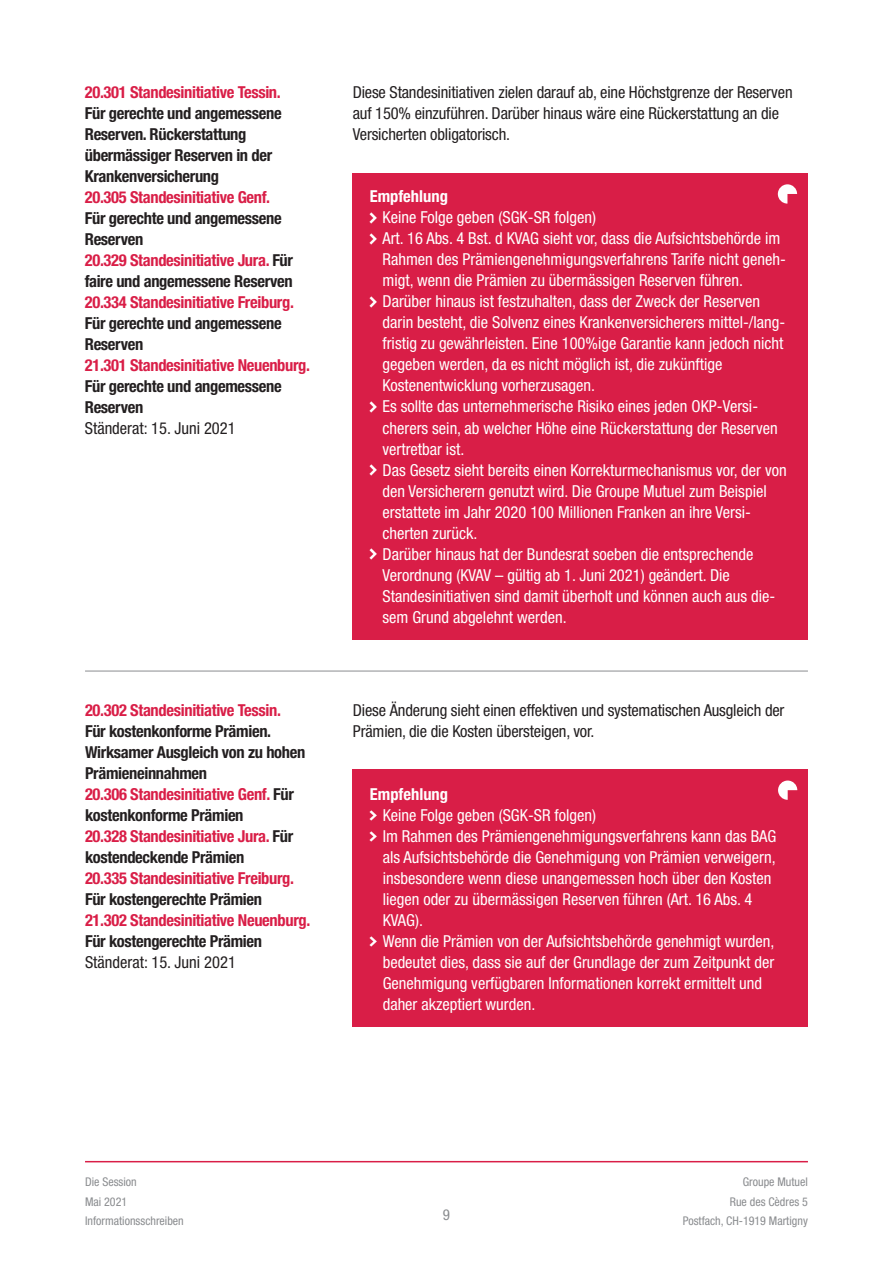
<style>
.page{position:relative;width:893px;height:1263px;background:#fff}
.page>*{position:absolute;margin:0;border:0;box-sizing:border-box;transform-origin:0 0}
.t1{font:condensed 16.5px/21px "Helvetica Neue LT";color:#fff}
.t2{font:700 condensed 16.5px/21px "Helvetica Neue LT";letter-spacing:-.02em;color:#231f20}
.t3{font:condensed 16.5px/21px "Helvetica Neue LT";letter-spacing:-.01em;color:#231f20}
.t4{font:700 condensed 16.5px/21px "Helvetica Neue LT";letter-spacing:-.02em;color:#d91e47}
.t5{font:700 condensed 16.5px "Helvetica Neue LT";color:#fff}
.t6{font:condensed 15px "Helvetica Neue LT";color:#8a8c8f}
.t7{font:condensed 12px/19.5px "Helvetica Neue LT";color:#8a8c8f}
.s1{color:#d91e47}
.s2{color:#231f20}
</style>
<div class="page">
<hr style="left:85px;top:1161px;width:723px;height:1px;background:#d91e47">
<div style="left:353px;top:173px;width:455px;height:466px;background:#d91e47"></div>
<svg style="left:370px;top:213px;width:7px;height:10px"></svg>
<svg style="left:370px;top:234px;width:7px;height:10px"></svg>
<svg style="left:370px;top:297px;width:7px;height:10px"></svg>
<svg style="left:370px;top:402px;width:7px;height:10px"></svg>
<svg style="left:370px;top:465px;width:7px;height:10px"></svg>
<svg style="left:370px;top:549px;width:7px;height:10px"></svg>
<svg style="left:778px;top:184px;width:19px;height:20px"></svg>
<hr style="left:85px;top:671px;width:723px;height:1px;background:#8a8c8f">
<div style="left:353px;top:770px;width:455px;height:257px;background:#d91e47"></div>
<svg style="left:370px;top:810px;width:7px;height:11px"></svg>
<svg style="left:370px;top:831px;width:7px;height:11px"></svg>
<svg style="left:370px;top:936px;width:7px;height:11px"></svg>
<svg style="left:778px;top:780px;width:19px;height:20px"></svg>
<p class="t2" style="left:85px;top:81px;width:198px"><span class="s1">20.301 Standesinitiative Tessin.<br></span>Für gerechte und angemessene<br>Reserven. Rückerstattung übermässiger Reserven in der<br>Krankenversicherung</p>
<p class="t2" style="left:85px;top:186px;width:198px"><span class="s1">20.305 Standesinitiative Genf.<br></span>Für gerechte und angemessene<br>Reserven</p>
<p class="t2" style="left:85px;top:249px;width:210px"><span class="s1">20.329 Standesinitiative Jura.</span> Für faire und angemessene Reserven</p>
<p class="t2" style="left:85px;top:291px;width:211px"><span class="s1">20.334 Standesinitiative Freiburg.<br></span>Für gerechte und angemessene<br>Reserven</p>
<p class="t4" style="left:85px;top:354px;width:227px">21.301 Standesinitiative Neuenburg.<br><span class="s2">Für gerechte und angemessene<br>Reserven</span></p>
<p class="t3" style="left:85px;top:417px;width:152px">Ständerat: 15. Juni 2021</p>
<p class="t2" style="left:85px;top:699px;width:222px"><span class="s1">20.302 Standesinitiative Tessin.<br></span>Für kostenkonforme Prämien.<br>Wirksamer Ausgleich von zu hohen<br>Prämieneinnahmen</p>
<p class="t4" style="left:85px;top:783px;width:210px">20.306 Standesinitiative Genf. <span class="s2">Für kostenkonforme Prämien</span></p>
<p class="t4" style="left:85px;top:825px;width:210px">20.328 Standesinitiative Jura. <span class="s2">Für kostendeckende Prämien</span></p>
<p class="t4" style="left:85px;top:867px;width:211px">20.335 Standesinitiative Freiburg.<br><span class="s2">Für kostengerechte Prämien</span></p>
<p class="t4" style="left:85px;top:909px;width:227px">21.302 Standesinitiative Neuenburg.<br><span class="s2">Für kostengerechte Prämien</span></p>
<p class="t3" style="left:85px;top:952px;width:152px">Ständerat: 15. Juni 2021</p>
<p class="t3" style="left:353px;top:82px;width:441px">Diese Standesinitiativen zielen darauf ab, eine Höchstgrenze der Reserven auf 150% einzuführen. Darüber hinaus wäre eine Rückerstattung an die<br>Versicherten obligatorisch.</p>
<p class="t5" style="left:370px;top:187px;width:80px">Empfehlung</p>
<p class="t1" style="left:382px;top:207px;width:215px">Keine Folge geben (SGK-SR folgen)</p>
<p class="t1" style="left:382px;top:228px;width:405px">Art. 16 Abs. 4 Bst. d KVAG sieht vor, dass die Aufsichtsbehörde im<br>Rahmen des Prämiengenehmigungsverfahrens Tarife nicht geneh&shy;migt, wenn die Prämien zu übermässigen Reserven führen.</p>
<p class="t1" style="left:382px;top:291px;width:404px">Darüber hinaus ist festzuhalten, dass der Zweck der Reserven darin besteht, die Solvenz eines Krankenversicherers mittel-/lang&shy;fristig zu gewährleisten. Eine 100%ige Garantie kann jedoch nicht gegeben werden, da es nicht möglich ist, die zukünftige Kostenentwicklung vorherzusagen.</p>
<p class="t1" style="left:382px;top:396px;width:397px">Es sollte das unternehmerische Risiko eines jeden OKP-Versi&shy;cherers sein, ab welcher Höhe eine Rückerstattung der Reserven vertretbar ist.</p>
<p class="t1" style="left:382px;top:459px;width:406px">Das Gesetz sieht bereits einen Korrekturmechanismus vor, der von den Versicherern genutzt wird. Die Groupe Mutuel zum Beispiel erstattete im Jahr 2020 100 Millionen Franken an ihre Versi&shy;cherten zurück.</p>
<p class="t1" style="left:382px;top:543px;width:394px">Darüber hinaus hat der Bundesrat soeben die entsprechende Verordnung (KVAV – gültig ab 1. Juni 2021) geändert. Die Standesinitiativen sind damit überholt und können auch aus die&shy;sem Grund abgelehnt werden.</p>
<p class="t3" style="left:353px;top:700px;width:433px">Diese Änderung sieht einen effektiven und systematischen Ausgleich der<br>Prämien, die die Kosten übersteigen, vor.</p>
<p class="t5" style="left:370px;top:784px;width:80px">Empfehlung</p>
<p class="t1" style="left:383px;top:804px;width:215px">Keine Folge geben (SGK-SR folgen)</p>
<p class="t1" style="left:383px;top:825px;width:395px">Im Rahmen des Prämiengenehmigungsverfahrens kann das BAG als Aufsichtsbehörde die Genehmigung von Prämien verweigern, insbesondere wenn diese unangemessen hoch über den Kosten liegen oder zu übermässigen Reserven führen (Art. 16 Abs. 4<br>KVAG).</p>
<p class="t1" style="left:383px;top:930px;width:393px">Wenn die Prämien von der Aufsichtsbehörde genehmigt wurden, bedeutet dies, dass sie auf der Grundlage der zum Zeitpunkt der Genehmigung verfügbaren Informationen korrekt ermittelt und daher akzeptiert wurden.</p>
<p class="t7" style="left:85px;top:1172px;width:100px">Die Session<br>Mai 2021<br>Informationsschreiben</p>
<p class="t7" style="left:683px;top:1172px;width:127px;text-align:right">Groupe Mutuel<br>Rue des Cèdres 5<br>Postfach, CH-1919 Martigny</p>
<p class="t6" style="left:443px;top:1206px;width:9px">9</p>
</div>
